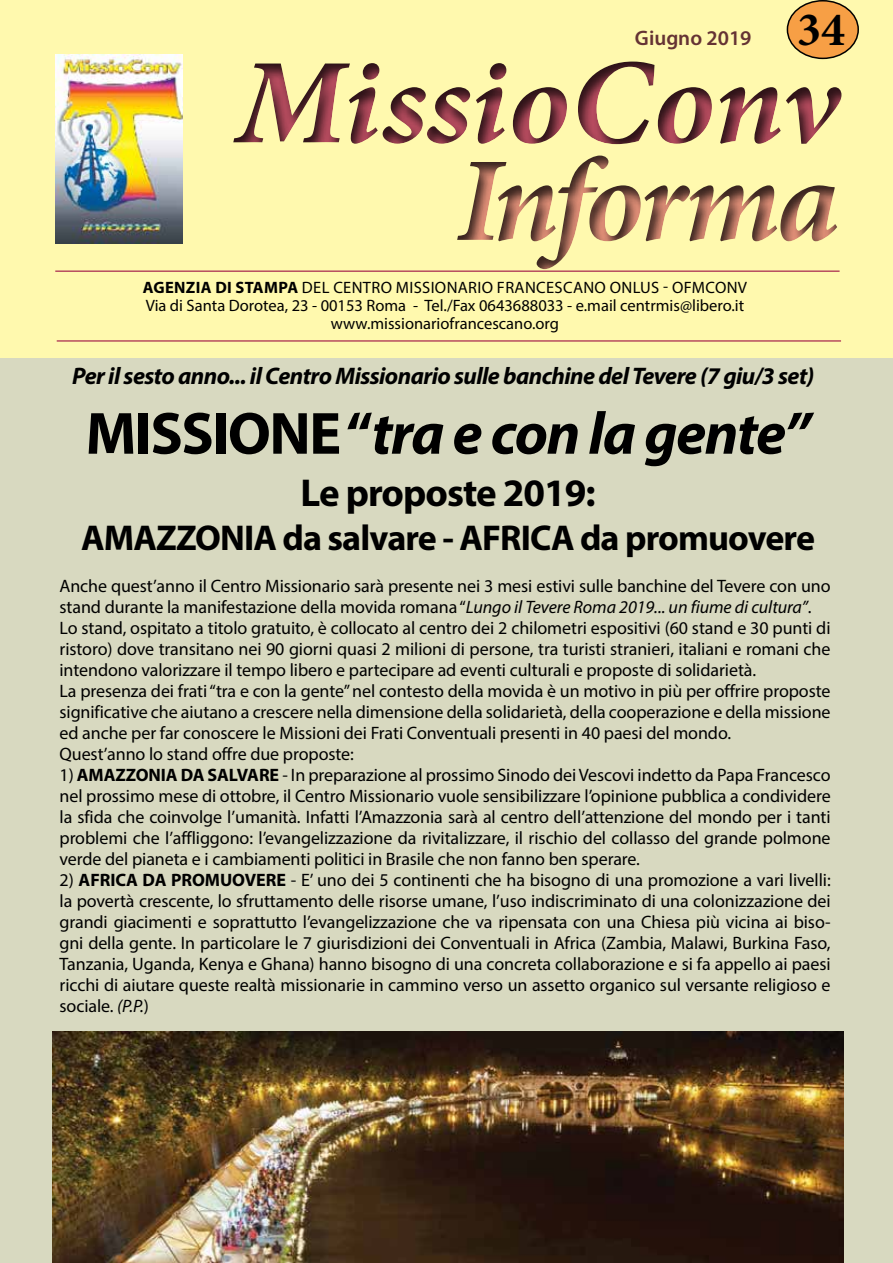
<style>
.page{position:relative;width:893px;height:1263px;background:#fff}
.page>*{position:absolute;margin:0;border:0;box-sizing:border-box;transform-origin:0 0}
.t1{font:italic 700 121.5px "Minion Pro";letter-spacing:-.005em;color:#b74c5f;scale:1.04 1}
.t2{font:italic 700 120px "Minion Pro";letter-spacing:-.035em;color:#e5927a}
.t3{font:italic 700 60px "Myriad Pro";letter-spacing:-.025em;color:#000}
.t4{font:700 48px "Minion Pro";color:#000}
.t5{font:700 39px "Myriad Pro";letter-spacing:-.025em;color:#000}
.t6{font:700 36px "Myriad Pro";letter-spacing:-.025em;color:#000}
.t7{font:italic 700 24px "Myriad Pro";letter-spacing:-.025em;color:#000}
.t8{font:600 21px "Myriad Pro";color:#653334}
.t9{font:18px/21px "Myriad Pro";letter-spacing:-.005em;color:#000;text-align:justify}
.t10{font:16.5px/18px "Myriad Pro";color:#000;text-align:center}
.s1{font-weight:700}
.s2{font-style:normal}
.s3{font-style:italic}
</style>
<div class="page">
<div style="left:0;top:354px;width:893px;height:909px;background:#d8d9c0"></div>
<div style="left:0;top:0;width:893px;height:358px;background:#fff9ae"></div>
<div style="left:206px;top:16px;width:687px;height:171px;background:#000;opacity:.75"></div>
<div style="left:243px;top:116px;width:650px;height:168px;background:#000;opacity:.75"></div>
<hr style="left:57px;top:340px;width:784px;height:2px;background:#b74c5f">
<hr style="left:55px;top:270px;width:785px;height:2px;background:#b74c5f">
<img style="left:55px;top:54px;width:128px;height:189px">
<div style="left:787px;top:1px;width:71px;height:57px;background:#f79f45;border-radius:50%"></div>
<div style="left:787px;top:0;width:72px;height:59px;border:2px solid #000;border-radius:50%"></div>
<img style="left:53px;top:1031px;width:791px;height:232px">
<h3 class="t4" style="left:797px;top:-4px;width:49px">34</h3>
<p class="t8" style="left:635px;top:25px;width:118px">Giugno 2019</p>
<h1 class="t1" style="left:235px;top:17px;width:583px">MissioConv</h1>
<h2 class="t2" style="left:457px;top:116px;width:384px">Informa</h2>
<p class="t10" style="left:143px;top:279px;width:606px"><span class="s1">AGENZIA DI STAMPA</span> DEL CENTRO MISSIONARIO FRANCESCANO ONLUS - OFMCONV<br>Via di Santa Dorotea, 23 - 00153 Roma - Tel./Fax 0643688033 - e.mail centrmis@libero.it www.missionariofrancescano.org</p>
<h3 class="t7" style="left:72px;top:361px;width:743px">Per il sesto anno... il Centro Missionario sulle banchine del Tevere (7 giu/3 set)</h3>
<h3 class="t3" style="left:86px;top:394px;width:727px"><span class="s2">MISSIONE “</span>tra e con la gente”</h3>
<h3 class="t5" style="left:301px;top:467px;width:296px">Le proposte 2019:</h3>
<h3 class="t6" style="left:81px;top:514px;width:735px">AMAZZONIA da salvare - AFRICA da promuovere</h3>
<p class="t9" style="left:60px;top:575px;width:773px;text-align:left">Anche quest’anno il Centro Missionario sarà presente nei 3 mesi estivi sulle banchine del Tevere con uno stand durante la manifestazione della movida romana “<span class="s3">Lungo il Tevere Roma 2019... un fiume di cultura”</span>.<br>Lo stand, ospitato a titolo gratuito, è collocato al centro dei 2 chilometri espositivi (60 stand e 30 punti di ristoro) dove transitano nei 90 giorni quasi 2 milioni di persone, tra turisti stranieri, italiani e romani che intendono valorizzare il tempo libero e partecipare ad eventi culturali e proposte di solidarietà.<br>La presenza dei frati “tra e con la gente” nel contesto della movida è un motivo in più per offrire proposte significative che aiutano a crescere nella dimensione della solidarietà, della cooperazione e della missione ed anche per far conoscere le Missioni dei Frati Conventuali presenti in 40 paesi del mondo.<br>Quest’anno lo stand offre due proposte:</p>
<p class="t9" style="left:60px;top:764px;width:773px">1) <span class="s1">AMAZZONIA DA SALVARE</span> - In preparazione al prossimo Sinodo dei Vescovi indetto da Papa Francesco nel prossimo mese di ottobre, il Centro Missionario vuole sensibilizzare l’opinione pubblica a condividere la sfida che coinvolge l’umanità. Infatti l’Amazzonia sarà al centro dell’attenzione del mondo per i tanti problemi che l’affliggono: l’evangelizzazione da rivitalizzare, il rischio del collasso del grande polmone verde del pianeta e i cambiamenti politici in Brasile che non fanno ben sperare.</p>
<p class="t9" style="left:60px;top:869px;width:773px">2) <span class="s1">AFRICA DA PROMUOVERE</span> - E’ uno dei 5 continenti che ha bisogno di una promozione a vari livelli: la povertà crescente, lo sfruttamento delle risorse umane, l’uso indiscriminato di una colonizzazione dei grandi giacimenti e soprattutto l’evangelizzazione che va ripensata con una Chiesa più vicina ai biso&shy;gni della gente. In particolare le 7 giurisdizioni dei Conventuali in Africa (Zambia, Malawi, Burkina Faso, Tanzania, Uganda, Kenya e Ghana) hanno bisogno di una concreta collaborazione e si fa appello ai paesi ricchi di aiutare queste realtà missionarie in cammino verso un assetto organico sul versante religioso e sociale. <span class="s3">(P.P.</span>)</p>
</div>
